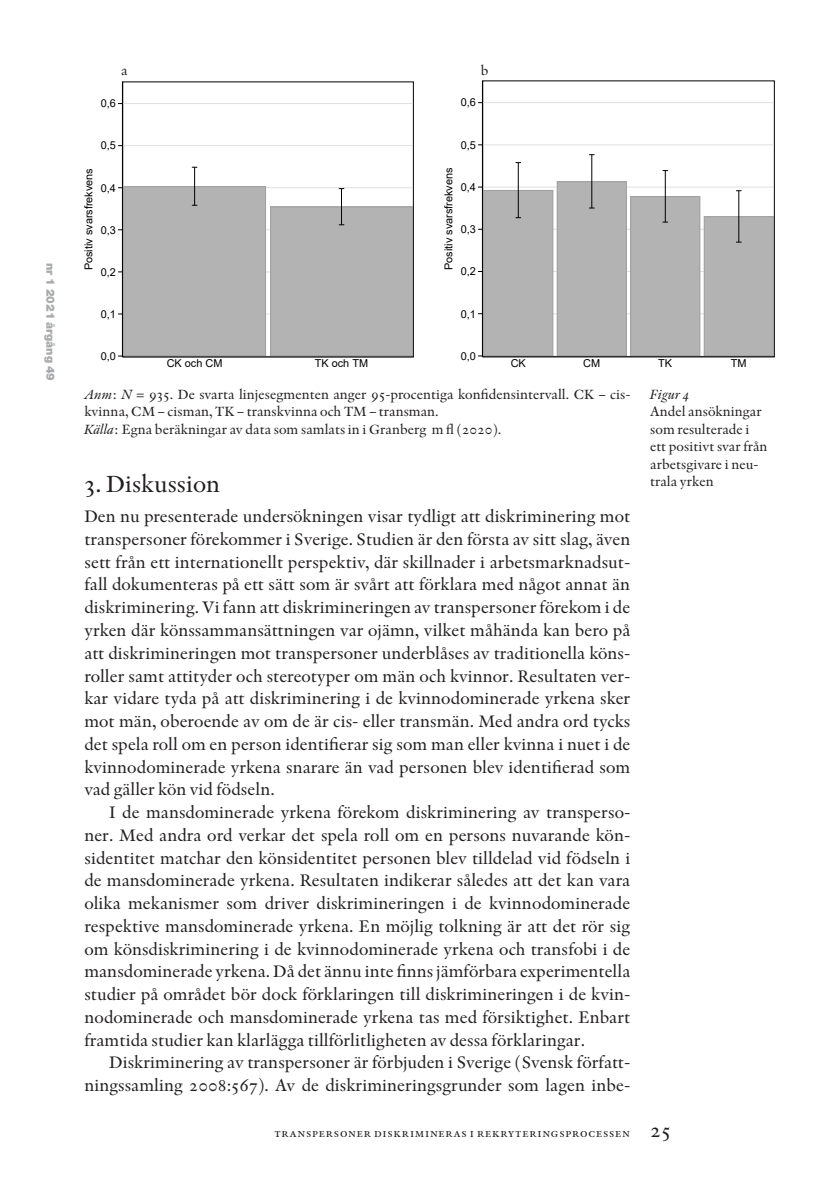
<style>
.page{position:relative;width:819px;height:1201px;background:#fff}
.page>*{position:absolute;margin:0;border:0;box-sizing:border-box;transform-origin:0 0}
.Rubrik_2_normal{font:24.5px "Indigo Os F";color:#231f20}
.Artikel_bröd_indrag{font:17.5px/22.8px "Indigo Os F";color:#231f20;text-align:justify}
.Artikel_bröd{font:17.5px/22.8px "Indigo Os F";color:#231f20;text-align:justify}
.Artikel_Källa{font:14px/17.5px "Indigo Os F";color:#231f20}
.Artikel_Marginaltext{font:14px/17.5px "Indigo Os F";color:#231f20}
.Artikel_Marginaltext-2{font:italic 14px "Indigo Os F";color:#231f20}
.t1{font:12.25px "Indigo SC";color:#231f20}
.t2{font:900 11.38px "Helvetica Neue";color:#a8a9ad}
.t3{font:10.85px "Arial";color:#000}
.s1{font-style:italic}
.s2{font-size:21px}
</style>
<div class="page">
<svg style="left:118px;top:81px;width:296px;height:277px"></svg>
<hr style="left:123px;top:355px;width:290px;height:1px;background:#e0e0e0">
<hr style="left:123px;top:313px;width:290px;height:1px;background:#e0e0e0">
<hr style="left:123px;top:271px;width:290px;height:1px;background:#e0e0e0">
<hr style="left:123px;top:229px;width:290px;height:1px;background:#e0e0e0">
<hr style="left:123px;top:187px;width:290px;height:1px;background:#e0e0e0">
<hr style="left:123px;top:145px;width:290px;height:1px;background:#e0e0e0">
<hr style="left:123px;top:103px;width:290px;height:1px;background:#e0e0e0">
<div style="left:123px;top:186px;width:143px;height:170px;background:#b3b3b3"></div>
<div style="left:123px;top:186px;width:143px;height:170px;border:1px solid #a0a0a0"></div>
<div style="left:270px;top:207px;width:143px;height:149px;background:#b3b3b3"></div>
<div style="left:270px;top:207px;width:143px;height:149px;border:1px solid #a0a0a0"></div>
<hr style="left:194px;top:167px;width:1px;height:38px;background:#000">
<hr style="left:341px;top:189px;width:1px;height:36px;background:#000">
<hr style="left:122px;top:82px;width:1px;height:275px;background:#000">
<hr style="left:122px;top:357px;width:291px;height:1px;background:#000">
<svg style="left:478px;top:80px;width:297px;height:278px"></svg>
<hr style="left:483px;top:355px;width:290px;height:1px;background:#e0e0e0">
<hr style="left:483px;top:313px;width:290px;height:1px;background:#e0e0e0">
<hr style="left:483px;top:271px;width:290px;height:1px;background:#e0e0e0">
<hr style="left:483px;top:229px;width:290px;height:1px;background:#e0e0e0">
<hr style="left:483px;top:187px;width:290px;height:1px;background:#e0e0e0">
<hr style="left:483px;top:144px;width:290px;height:1px;background:#e0e0e0">
<hr style="left:483px;top:102px;width:290px;height:1px;background:#e0e0e0">
<div style="left:483px;top:190px;width:70px;height:166px;background:#b3b3b3"></div>
<div style="left:483px;top:190px;width:70px;height:166px;border:1px solid #a0a0a0"></div>
<div style="left:557px;top:181px;width:69px;height:175px;background:#b3b3b3"></div>
<div style="left:557px;top:181px;width:69px;height:175px;border:1px solid #a0a0a0"></div>
<div style="left:630px;top:196px;width:70px;height:160px;background:#b3b3b3"></div>
<div style="left:630px;top:196px;width:70px;height:160px;border:1px solid #a0a0a0"></div>
<div style="left:703px;top:216px;width:70px;height:140px;background:#b3b3b3"></div>
<div style="left:703px;top:216px;width:70px;height:140px;border:1px solid #a0a0a0"></div>
<hr style="left:518px;top:163px;width:1px;height:55px;background:#000">
<hr style="left:591px;top:155px;width:1px;height:53px;background:#000">
<hr style="left:664px;top:170px;width:1px;height:52px;background:#000">
<hr style="left:738px;top:191px;width:1px;height:51px;background:#000">
<hr style="left:482px;top:81px;width:1px;height:276px;background:#000">
<hr style="left:482px;top:356px;width:292px;height:1px;background:#000">
<p class="t2" style="left:57px;top:263px;width:119px;rotate:90deg">nr 1 2021 årgång 49</p>
<p class="Artikel_Källa" style="left:121px;top:62px;width:8px">a</p>
<p class="Artikel_Källa" style="left:481px;top:62px;width:9px">b</p>
<p class="t3" style="left:101px;top:96px;width:17px">0,6</p>
<p class="t3" style="left:81px;top:270px;width:104px;rotate:-90deg">Positiv svarsfrekvens</p>
<p class="t3" style="left:101px;top:138px;width:17px">0,5</p>
<p class="t3" style="left:101px;top:180px;width:17px">0,4</p>
<p class="t3" style="left:101px;top:222px;width:17px">0,3</p>
<p class="t3" style="left:101px;top:264px;width:17px">0,2</p>
<p class="t3" style="left:101px;top:306px;width:17px">0,1</p>
<p class="t3" style="left:101px;top:348px;width:17px">0,0</p>
<p class="t3" style="left:167px;top:355px;width:57px">CK och CM</p>
<p class="t3" style="left:315px;top:355px;width:55px">TK och TM</p>
<p class="t3" style="left:460px;top:95px;width:17px">0,6</p>
<p class="t3" style="left:441px;top:270px;width:104px;rotate:-90deg">Positiv svarsfrekvens</p>
<p class="t3" style="left:460px;top:137px;width:17px">0,5</p>
<p class="t3" style="left:460px;top:180px;width:17px">0,4</p>
<p class="t3" style="left:460px;top:222px;width:17px">0,3</p>
<p class="t3" style="left:460px;top:264px;width:17px">0,2</p>
<p class="t3" style="left:460px;top:306px;width:17px">0,1</p>
<p class="t3" style="left:460px;top:348px;width:17px">0,0</p>
<p class="t3" style="left:510px;top:355px;width:17px">CK</p>
<p class="t3" style="left:583px;top:355px;width:18px">CM</p>
<p class="t3" style="left:658px;top:355px;width:15px">TK</p>
<p class="t3" style="left:730px;top:355px;width:17px">TM</p>
<p class="Artikel_Källa" style="left:84px;top:385px;width:547px"><span class="s1">Anm</span>: <span class="s1">N</span> = 935. De svarta linjesegmenten anger 95-procentiga konfidensintervall. CK – cis&shy;kvinna, CM – cisman, TK – transkvinna och TM – transman.</p>
<p class="Artikel_Källa" style="left:84px;top:420px;width:418px"><span class="s1">Källa</span>: Egna beräkningar av data som samlats in i Granberg m fl (2020).</p>
<p class="Rubrik_2_normal" style="left:84px;top:470px;width:137px">3. Diskussion</p>
<p class="Artikel_bröd" style="left:84px;top:505px;width:547px">Den nu presenterade undersökningen visar tydligt att diskriminering mot transpersoner förekommer i Sverige. Studien är den första av sitt slag, även sett från ett internationellt perspektiv, där skillnader i arbetsmarknadsut&shy;fall dokumenteras på ett sätt som är svårt att förklara med något annat än diskriminering. Vi fann att diskrimineringen av transpersoner förekom i de yrken där könssammansättningen var ojämn, vilket måhända kan bero på att diskrimineringen mot transpersoner underblåses av traditionella köns&shy;roller samt attityder och stereotyper om män och kvinnor. Resultaten ver&shy;kar vidare tyda på att diskriminering i de kvinnodominerade yrkena sker mot män, oberoende av om de är cis- eller transmän. Med andra ord tycks det spela roll om en person identifierar sig som man eller kvinna i nuet i de kvinnodominerade yrkena snarare än vad personen blev identifierad som vad gäller kön vid födseln.</p>
<p class="Artikel_bröd_indrag" style="left:84px;top:801px;width:547px;text-indent:25px">I de mansdominerade yrkena förekom diskriminering av transperso&shy;ner. Med andra ord verkar det spela roll om en persons nuvarande kön&shy;sidentitet matchar den könsidentitet personen blev tilldelad vid födseln i de mansdominerade yrkena. Resultaten indikerar således att det kan vara olika mekanismer som driver diskrimineringen i de kvinnodominerade respektive mansdominerade yrkena. En möjlig tolkning är att det rör sig om könsdiskriminering i de kvinnodominerade yrkena och transfobi i de mansdominerade yrkena. Då det ännu inte finns jämförbara experimentella studier på området bör dock förklaringen till diskrimineringen i de kvin&shy;nodominerade och mansdominerade yrkena tas med försiktighet. Enbart framtida studier kan klarlägga tillförlitligheten av dessa förklaringar.</p>
<p class="Artikel_bröd_indrag" style="left:84px;top:1051px;width:547px;text-align:right">Diskriminering av transpersoner är förbjuden i Sverige (Svensk författ&shy;ningssamling 2008:567). Av de diskrimineringsgrunder som lagen inbe-</p>
<p class="Artikel_Marginaltext-2" style="left:650px;top:386px;width:40px">Figur 4</p>
<p class="Artikel_Marginaltext" style="left:650px;top:402px;width:119px">Andel ansökningar som resulterade i ett positivt svar från arbetsgivare i neu&shy;trala yrken</p>
<p class="t1" style="left:274px;top:1125px;width:398px">transpersoner diskrimineras i rekryteringsprocessen <span class="s2">25</span></p>
</div>
